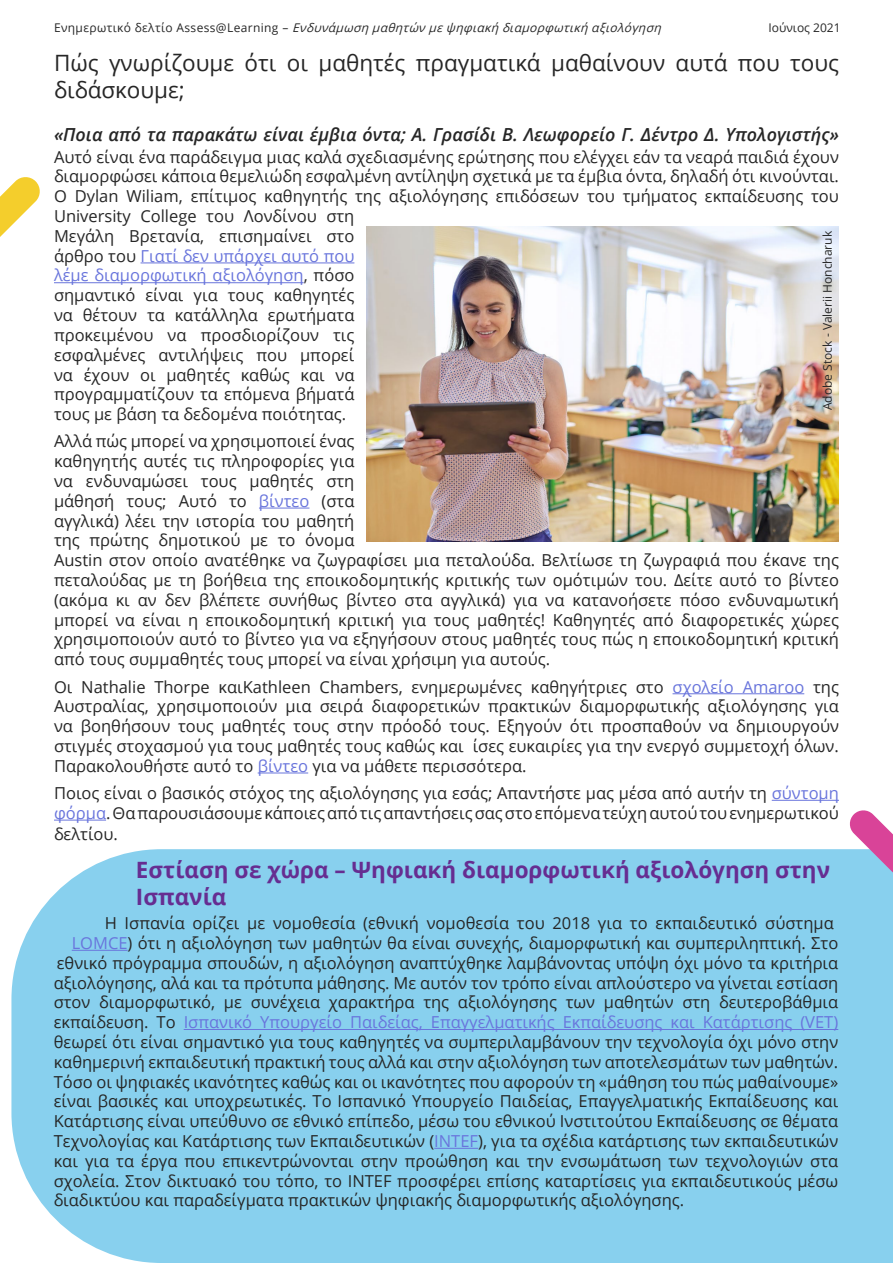
<style>
.page{position:relative;width:893px;height:1263px;background:#fff}
.page>*{position:absolute;margin:0;border:0;box-sizing:border-box;transform-origin:0 0}
.t1{font:22.5px/27px "Open Sans";color:#262626}
.t2{font:700 22.5px/27px "Open Sans";color:#662d91}
.t3{font:italic 600 18px "Open Sans";color:#262626}
.t4{font:16.5px/19.8px "Open Sans";color:#262626}
.t5{font:16.5px "Open Sans";color:#6975dc}
.t6{font:italic 12px "Open Sans";color:#262626}
.t7{font:12px "Open Sans";color:#262626}
.s1{font-style:normal}
.s2{color:#6975dc}
.s3{color:#262626}
</style>
<div class="page">
<svg style="left:0;top:177px;width:40px;height:60px"></svg>
<hr style="left:141px;top:262px;width:213px;height:1px;background:#6975dc">
<hr style="left:54px;top:282px;width:250px;height:1px;background:#6975dc">
<hr style="left:259px;top:508px;width:50px;height:1px;background:#6975dc">
<hr style="left:672px;top:693px;width:132px;height:1px;background:#6975dc">
<hr style="left:258px;top:772px;width:50px;height:1px;background:#6975dc">
<hr style="left:772px;top:800px;width:67px;height:1px;background:#6975dc">
<hr style="left:54px;top:820px;width:52px;height:1px;background:#6975dc">
<img style="left:366px;top:227px;width:473px;height:315px">
<div style="left:11px;top:849px;width:882px;height:414px;background:#88d0ee"></div>
<hr style="left:72px;top:950px;width:56px;height:1px;background:#6975dc">
<hr style="left:184px;top:1029px;width:654px;height:1px;background:#6975dc">
<hr style="left:434px;top:1148px;width:44px;height:1px;background:#6975dc">
<svg style="left:848px;top:810px;width:45px;height:67px"></svg>
<p class="t6" style="left:54px;top:19px;width:612px"><span class="s1">Ε ν η μ ε ρ ω τ ι κ ό δ ε λ τ ί ο A s s e s s @ L e a r n i n g –</span> Ενδυνάμωση μαθητώνμεψηφιακή διαμορφωτική αξιολόγηση</p>
<p class="t7" style="left:768px;top:19px;width:74px">Ιούνιος 2021</p>
<h1 class="t1" style="left:54px;top:49px;width:786px">Πώς γνωρίζουμε ότι οι μαθητές πραγματικά μαθαίνουν αυτά που τους διδάσκουμε;</h1>
<p class="t3" style="left:54px;top:122px;width:786px">«Ποια από τα παρακάτω είναι έμβια όντα; Α. Γρασίδι Β. Λεωφορείο Γ. Δέντρο Δ. Υπολογιστής»</p>
<p class="t4" style="left:54px;top:146px;width:786px">Αυτό είναι ένα παράδειγμα μιας καλά σχεδιασμένης ερώτησης που ελέγχει εάν τα νεαρά παιδιά έχουν διαμορφώσει κάποια θεμελιώδη εσφαλμένη αντίληψη σχετικά με τα έμβια όντα, δηλαδή ότι κινούνται.<br>Ο Dylan Wiliam, επίτιμος καθηγητής της αξιολόγησης επιδόσεων του τμήματος εκπαίδευσης του University College του Λονδίνου στη<br>Μεγάλη Βρετανία, επισημαίνει στο<br>άρθρο του <span class="s2">Γιατί δεν υπάρχει αυτό που<br>λέμε διαμορφωτική αξιολόγηση</span>, πόσο<br>σημαντικό είναι για τους καθηγητές<br>να θέτουν τα κατάλληλα ερωτήματα<br>προκειμένου να προσδιορίζουν τις<br>εσφαλμένες αντιλήψεις που μπορεί<br>να έχουν οι μαθητές καθώς και να<br>προγραμματίζουν τα επόμενα βήματά<br>τους με βάση τα δεδομένα ποιότητας.</p>
<p class="t4" style="left:54px;top:431px;width:786px">Αλλά πώς μπορεί να χρησιμοποιεί ένας<br>καθηγητής αυτές τις πληροφορίες για<br>να ενδυναμώσει τους μαθητές στη<br>μάθησή τους; Αυτό το <span class="s2">βίντεο</span> (στα<br>αγγλικά) λέει την ιστορία του μαθητή<br>της πρώτης δημοτικού με το όνομα<br>Austin στον οποίο ανατέθηκε να ζωγραφίσει μια πεταλούδα. Βελτίωσε τη ζωγραφιά που έκανε της πεταλούδας με τη βοήθεια της εποικοδομητικής κριτικής των ομότιμών του. Δείτε αυτό το βίντεο (ακόμα κι αν δεν βλέπετε συνήθως βίντεο στα αγγλικά) για να κατανοήσετε πόσο ενδυναμωτική μπορεί να είναι η εποικοδομητική κριτική για τους μαθητές! Καθηγητές από διαφορετικές χώρες χρησιμοποιούν αυτό το βίντεο για να εξηγήσουν στους μαθητές τους πώς η εποικοδομητική κριτική από τους συμμαθητές τους μπορεί να είναι χρήσιμη για αυτούς.</p>
<p class="t4" style="left:54px;top:676px;width:786px;text-align:justify">Οι Nathalie Thorpe καιKathleen Chambers, ενημερωμένες καθηγήτριες στο <span class="s2">σχολείο Amaroo</span> της Αυστραλίας, χρησιμοποιούν μια σειρά διαφορετικών πρακτικών διαμορφωτικής αξιολόγησης για να βοηθήσουν τους μαθητές τους στην πρόοδό τους. Εξηγούν ότι προσπαθούν να δημιουργούν στιγμές στοχασμού για τους μαθητές τους καθώς και ίσες ευκαιρίες για την ενεργό συμμετοχή όλων.<br>Παρακολουθήστε αυτό το <span class="s2">βίντεο</span> για να μάθετε περισσότερα.</p>
<p class="t4" style="left:54px;top:783px;width:786px">Ποιος είναι ο βασικός στόχος της αξιολόγησης για εσάς; Απαντήστε μας μέσα από αυτήν τη <span class="s2">σύντομη φόρμα</span>. Θα παρουσιάσουμε κάποιες από τις απαντήσεις σας στο επόμενα τεύχη αυτού του ενημερωτικού</p>
<p class="t4" style="left:54px;top:824px;width:66px">δελτίου.</p>
<h1 class="t2" style="left:136px;top:856px;width:696px">Εστίαση σε χώρα – Ψηφιακή διαμορφωτική αξιολόγηση στην<br>Ισπανία</h1>
<p class="t4" style="left:105px;top:913px;width:731px">Η Ισπανία ορίζει με νομοθεσία (εθνική νομοθεσία του 2018 για το εκπαιδευτικό σύστημα</p>
<p class="t4" style="left:72px;top:933px;width:768px"><span class="s2">LOMCE</span>) ότι η αξιολόγηση των μαθητών θα είναι συνεχής, διαμορφωτική και συμπεριληπτική. Στο</p>
<p class="t4" style="left:57px;top:952px;width:783px">εθνικό πρόγραμμα σπουδών, η αξιολόγηση αναπτύχθηκε λαμβάνοντας υπόψη όχι μόνο τα κριτήρια</p>
<p class="t4" style="left:54px;top:972px;width:786px">αξιολόγησης, αλά και τα πρότυπα μάθησης. Με αυτόν τον τρόπο είναι απλούστερο να γίνεται εστίαση</p>
<p class="t4" style="left:54px;top:992px;width:786px">στον διαμορφωτικό, με συνέχεια χαρακτήρα της αξιολόγησης των μαθητών στη δευτεροβάθμια</p>
<p class="t5" style="left:54px;top:1011px;width:786px"><span class="s3">εκπαίδευση. Το</span> Ισπανικό Υπουργείο Παιδείας, Επαγγελματικής Εκπαίδευσης και Κατάρτισης (VET)</p>
<p class="t4" style="left:54px;top:1032px;width:786px">θεωρεί ότι είναι σημαντικό για τους καθηγητές να συμπεριλαμβάνουν την τεχνολογία όχι μόνο στην</p>
<p class="t4" style="left:54px;top:1051px;width:786px">καθημερινή εκπαιδευτική πρακτική τους αλλά και στην αξιολόγηση των αποτελεσμάτων των μαθητών.</p>
<p class="t4" style="left:54px;top:1071px;width:786px">Τόσο οι ψηφιακές ικανότητες καθώς και οι ικανότητες που αφορούν τη «μάθηση του πώς μαθαίνουμε»</p>
<p class="t4" style="left:54px;top:1091px;width:786px">είναι βασικές και υποχρεωτικές. Το Ισπανικό Υπουργείο Παιδείας, Επαγγελματικής Εκπαίδευσης και</p>
<p class="t4" style="left:54px;top:1111px;width:786px">Κατάρτισης είναι υπεύθυνο σε εθνικό επίπεδο, μέσω του εθνικού Ινστιτούτου Εκπαίδευσης σε θέματα</p>
<p class="t4" style="left:54px;top:1131px;width:786px">Τεχνολογίας και Κατάρτισης των Εκπαιδευτικών (<span class="s2">INTEF</span>), για τα σχέδια κατάρτισης των εκπαιδευτικών</p>
<p class="t4" style="left:54px;top:1150px;width:786px">και για τα έργα που επικεντρώνονται στην προώθηση και την ενσωμάτωση των τεχνολογιών στα</p>
<p class="t4" style="left:54px;top:1170px;width:786px">σχολεία. Στον δικτυακό του τόπο, το INTEF προσφέρει επίσης καταρτίσεις για εκπαιδευτικούς μέσω</p>
<p class="t4" style="left:54px;top:1190px;width:632px">διαδικτύου και παραδείγματα πρακτικών ψηφιακής διαμορφωτικής αξιολόγησης.</p>
<p class="t7" style="left:819px;top:410px;width:181px;rotate:-90deg">Adobe Stock - Valerii Honcharuk</p>
</div>
